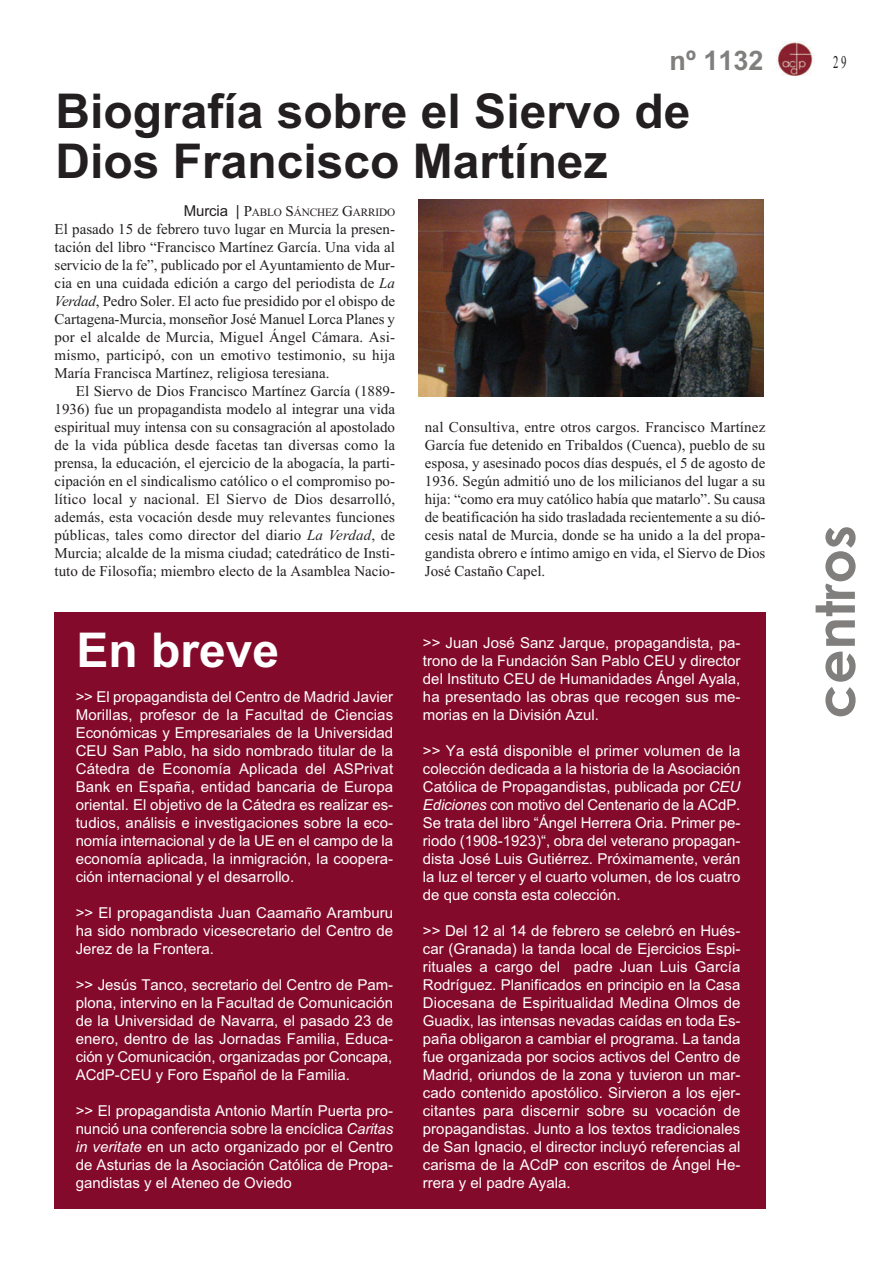
<style>
.page{position:relative;width:893px;height:1263px;background:#fff}
.page>*{position:absolute;margin:0;border:0;box-sizing:border-box;transform-origin:0 0}
.t1{font:700 54px "Century Gothic";color:#807f7d}
.t2{font:700 48px/49.5px "Arial";color:#231f20}
.t3{font:700 48px "Arial";color:#fff}
.t4{font:700 27px "Arial";color:#807f7d}
.t5{font:18px "Times New Roman";color:#231f20;scale:.6 1}
.t6{font:15px/18px "Arial";color:#fff;text-align:justify}
.t7{font:15px/18px "Times New Roman";color:#231f20;text-align:justify}
.t8{font:11.25px "Times New Roman";letter-spacing:-.015em;color:#231f20}
.s1{font-family:"Arial";font-size:15px}
.s2{font-size:15px}
.s3{font-style:italic}
</style>
<div class="page">
<img style="left:776px;top:41px;width:37px;height:35px">
<img style="left:419px;top:200px;width:344px;height:196px">
<div style="left:54px;top:612px;width:711px;height:597px;background:#840a2b"></div>
<h3 class="t4" style="left:670px;top:44px;width:95px">nº 1132</h3>
<p class="t5" style="left:833px;top:51px;width:24px">2 9</p>
<h2 class="t2" style="left:55px;top:87px;width:636px">Biografía sobre el Siervo de<br>Dios Francisco Martínez</h2>
<p class="t8" style="left:184px;top:206px;width:213px"><span class="s1">Murcia |</span> <span class="s2">P</span>ABLO <span class="s2">S</span>ÁNCHEZ <span class="s2">G</span>ARRIDO</p>
<p class="t7" style="left:55px;top:220px;width:342px">El pasado 15 de febrero tuvo lugar en Murcia la presen&shy;tación del libro “Francisco Martínez García. Una vida al servicio de la fe”, publicado por el Ayuntamiento de Mur&shy;cia en una cuidada edición a cargo del periodista de <span class="s3">La Verdad</span>, Pedro Soler. El acto fue presidido por el obispo de Cartagena-Murcia, monseñor José Manuel Lorca Planes y por el alcalde de Murcia, Miguel Ángel Cámara. Asi&shy;mismo, participó, con un emotivo testimonio, su hija María Francisca Martínez, religiosa teresiana.</p>
<p class="t7" style="left:55px;top:382px;width:342px;text-indent:21px">El Siervo de Dios Francisco Martínez García (1889- 1936) fue un propagandista modelo al integrar una vida espiritual muy intensa con su consagración al apostolado de la vida pública desde facetas tan diversas como la prensa, la educación, el ejercicio de la abogacía, la parti&shy;cipación en el sindicalismo católico o el compromiso po&shy;lítico local y nacional. El Siervo de Dios desarrolló, además, esta vocación desde muy relevantes funciones públicas, tales como director del diario <span class="s3">La Verdad</span>, de Murcia; alcalde de la misma ciudad; catedrático de Insti&shy;tuto de Filosofía; miembro electo de la Asamblea Nacio-</p>
<h2 class="t3" style="left:77px;top:622px;width:204px">En breve</h2>
<p class="t6" style="left:76px;top:688px;width:319px">&gt;&gt; El propagandista del Centro de Madrid Javier Morillas, profesor de la Facultad de Ciencias Económicas y Empresariales de la Universidad CEU San Pablo, ha sido nombrado titular de la Cátedra de Economía Aplicada del ASPrivat Bank en España, entidad bancaria de Europa oriental. El objetivo de la Cátedra es realizar es&shy;tudios, análisis e investigaciones sobre la eco&shy;nomía internacional y de la UE en el campo de la economía aplicada, la inmigración, la coopera&shy;ción internacional y el desarrollo.</p>
<p class="t6" style="left:76px;top:904px;width:319px">&gt;&gt; El propagandista Juan Caamaño Aramburu ha sido nombrado vicesecretario del Centro de Jerez de la Frontera.</p>
<p class="t6" style="left:76px;top:976px;width:319px">&gt;&gt; Jesús Tanco, secretario del Centro de Pam&shy;plona, intervino en la Facultad de Comunicación de la Universidad de Navarra, el pasado 23 de enero, dentro de las Jornadas Familia, Educa&shy;ción y Comunicación, organizadas por Concapa, ACdP-CEU y Foro Español de la Familia.</p>
<p class="t6" style="left:76px;top:1102px;width:319px">&gt;&gt; El propagandista Antonio Martín Puerta pro&shy;nunció una conferencia sobre la encíclica <span class="s3">Caritas in veritate</span> en un acto organizado por el Centro de Asturias de la Asociación Católica de Propa&shy;gandistas y el Ateneo de Oviedo</p>
<p class="t7" style="left:425px;top:418px;width:342px">nal Consultiva, entre otros cargos. Francisco Martínez García fue detenido en Tribaldos (Cuenca), pueblo de su esposa, y asesinado pocos días después, el 5 de agosto de 1936. Según admitió uno de los milicianos del lugar a su hija: “como era muy católico había que matarlo”. Su causa de beatificación ha sido trasladada recientemente a su dió&shy;cesis natal de Murcia, donde se ha unido a la del propa&shy;gandista obrero e íntimo amigo en vida, el Siervo de Dios José Castaño Capel.</p>
<p class="t6" style="left:423px;top:634px;width:319px">&gt;&gt; Juan José Sanz Jarque, propagandista, pa&shy;trono de la Fundación San Pablo CEU y director del Instituto CEU de Humanidades Ángel Ayala, ha presentado las obras que recogen sus me&shy;morias en la División Azul.</p>
<p class="t6" style="left:423px;top:742px;width:319px">&gt;&gt; Ya está disponible el primer volumen de la colección dedicada a la historia de la Asociación Católica de Propagandistas, publicada por <span class="s3">CEU Ediciones</span> con motivo del Centenario de la ACdP.<br>Se trata del libro “Ángel Herrera Oria. Primer pe&shy;riodo (1908-1923)“, obra del veterano propagan&shy;dista José Luis Gutiérrez. Próximamente, verán la luz el tercer y el cuarto volumen, de los cuatro de que consta esta colección.</p>
<p class="t6" style="left:423px;top:922px;width:319px">&gt;&gt; Del 12 al 14 de febrero se celebró en Hués&shy;car (Granada) la tanda local de Ejercicios Espi&shy;rituales a cargo del padre Juan Luis García Rodríguez. Planificados en principio en la Casa Diocesana de Espiritualidad Medina Olmos de Guadix, las intensas nevadas caídas en toda Es&shy;paña obligaron a cambiar el programa. La tanda fue organizada por socios activos del Centro de Madrid, oriundos de la zona y tuvieron un mar&shy;cado contenido apostólico. Sirvieron a los ejer&shy;citantes para discernir sobre su vocación de propagandistas. Junto a los textos tradicionales de San Ignacio, el director incluyó referencias al carisma de la ACdP con escritos de Ángel He&shy;rrera y el padre Ayala.</p>
<h1 class="t1" style="left:805px;top:719px;width:195px;rotate:-90deg">centros</h1>
</div>
